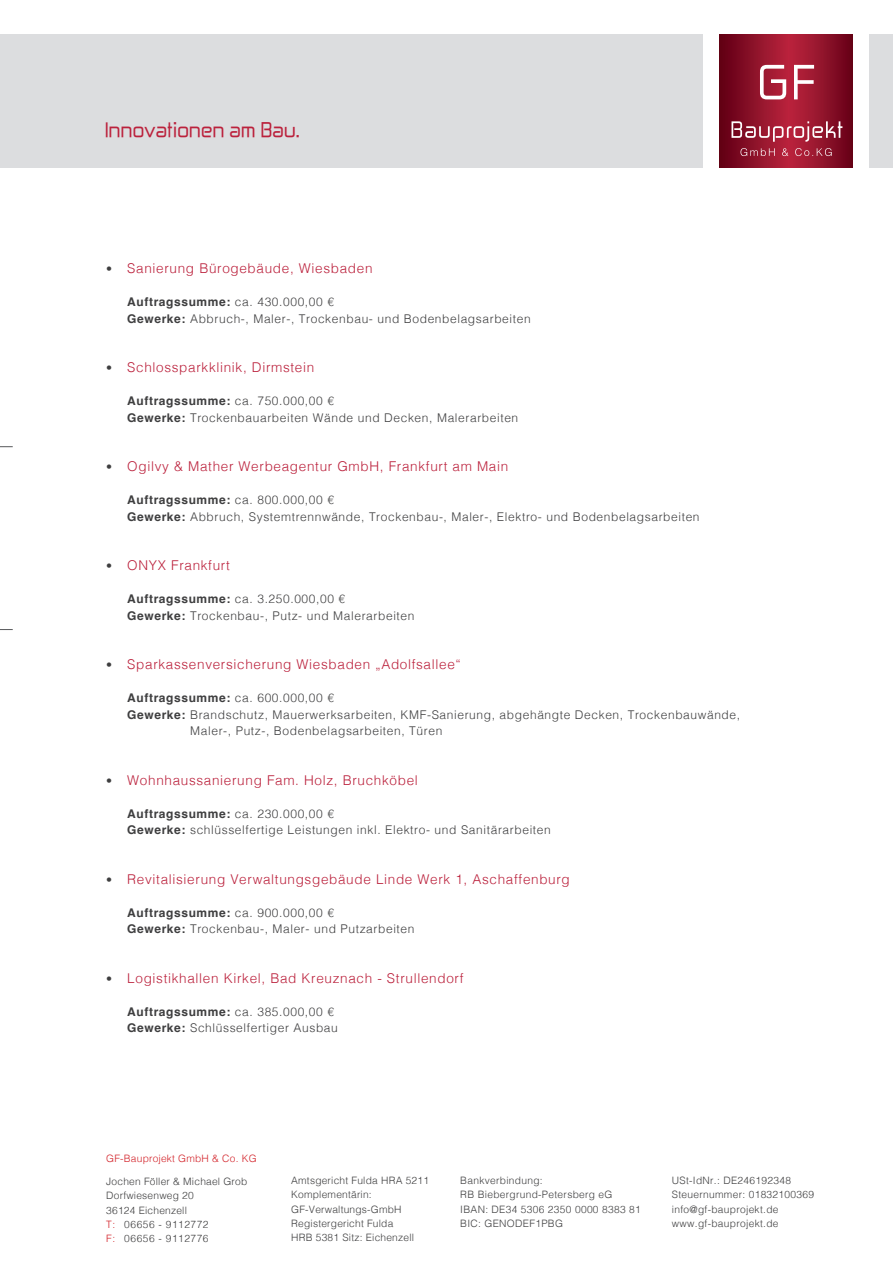
<style>
.page{position:relative;width:893px;height:1263px;background:#fff}
.page>*{position:absolute;margin:0;border:0;box-sizing:border-box;transform-origin:0 0}
.t1{font:18px "Zekton";letter-spacing:.02em;color:#bb213c}
.t2{font:300 13.5px "Helvetica";letter-spacing:.05em;color:#bb213c}
.t3{font:300 12px/16.5px "Helvetica";letter-spacing:.05em;color:#3e3e3f}
.t4{font:700 12px "Helvetica";letter-spacing:.05em;color:#3e3e3f}
.t5{font:300 10.2px/14.2px "Helvetica";letter-spacing:.03em;color:#3e3e3f}
.t6{font:300 10.2px "Helvetica";letter-spacing:.02em;color:#d32229}
.s1{font-size:12px;color:#3e3e3f}
.s2{font-weight:700}
.s3{font-weight:300}
.s4{color:#d32229}
</style>
<div class="page">
<div style="left:0;top:35px;width:702px;height:133px;background:#dcdddf"></div>
<svg style="left:0;top:446px;width:13px;height:1px"></svg>
<svg style="left:0;top:629px;width:13px;height:1px"></svg>
<svg style="left:719px;top:34px;width:134px;height:134px;background:#890f27"></svg>
<svg style="left:760px;top:65px;width:54px;height:34px"></svg>
<svg style="left:740px;top:148px;width:92px;height:8px"></svg>
<svg style="left:731px;top:121px;width:111px;height:21px;background:#af4b5e"></svg>
<div style="left:870px;top:34px;width:23px;height:134px;background:#dcdddf"></div>
<h1 class="t1" style="left:105px;top:118px;width:196px">Innovationen am Bau.</h1>
<p class="t2" style="left:106px;top:257px;width:268px"><span class="s1">•</span> Sanierung Bürogebäude, Wiesbaden</p>
<p class="t3" style="left:127px;top:293px;width:405px"><span class="s2">Auftragssumme:</span> ca. 430.000,00 €<br><span class="s2">Gewerke:</span> Abbruch-, Maler-, Trockenbau- und Bodenbelagsarbeiten</p>
<p class="t2" style="left:106px;top:356px;width:209px"><span class="s1">•</span> Schlossparkklinik, Dirmstein</p>
<p class="t3" style="left:127px;top:392px;width:392px"><span class="s2">Auftragssumme:</span> ca. 750.000,00 €<br><span class="s2">Gewerke:</span> Trockenbauarbeiten Wände und Decken, Malerarbeiten</p>
<p class="t2" style="left:106px;top:455px;width:404px"><span class="s1">•</span> Ogilvy &amp; Mather Werbeagentur GmbH, Frankfurt am Main</p>
<p class="t3" style="left:127px;top:491px;width:574px"><span class="s2">Auftragssumme:</span> ca. 800.000,00 €<br><span class="s2">Gewerke:</span> Abbruch, Systemtrennwände, Trockenbau-, Maler-, Elektro- und Bodenbelagsarbeiten</p>
<p class="t2" style="left:106px;top:554px;width:125px"><span class="s1">•</span> ONYX Frankfurt</p>
<p class="t3" style="left:127px;top:590px;width:289px"><span class="s2">Auftragssumme:</span> ca. 3.250.000,00 €<br><span class="s2">Gewerke:</span> Trockenbau-, Putz- und Malerarbeiten</p>
<p class="t2" style="left:106px;top:653px;width:356px"><span class="s1">•</span> Sparkassenversicherung Wiesbaden „Adolfsallee“</p>
<p class="t4" style="left:127px;top:691px;width:208px">Auftragssumme: <span class="s3">ca. 600.000,00 €</span></p>
<p class="t3" style="left:127px;top:705px;width:614px"><span class="s2">Gewerke:</span> Brandschutz, Mauerwerksarbeiten, KMF-Sanierung, abgehängte Decken, Trockenbauwände,</p>
<p class="t3" style="left:190px;top:722px;width:254px">Maler-, Putz-, Bodenbelagsarbeiten, Türen</p>
<p class="t2" style="left:106px;top:769px;width:313px"><span class="s1">•</span> Wohnhaussanierung Fam. Holz, Bruchköbel</p>
<p class="t3" style="left:127px;top:804px;width:425px"><span class="s2">Auftragssumme:</span> ca. 230.000,00 €<br><span class="s2">Gewerke:</span> schlüsselfertige Leistungen inkl. Elektro- und Sanitärarbeiten</p>
<p class="t2" style="left:106px;top:868px;width:465px"><span class="s1">•</span> Revitalisierung Verwaltungsgebäude Linde Werk 1, Aschaffenburg</p>
<p class="t3" style="left:127px;top:903px;width:289px"><span class="s2">Auftragssumme:</span> ca. 900.000,00 €<br><span class="s2">Gewerke:</span> Trockenbau-, Maler- und Putzarbeiten</p>
<p class="t2" style="left:106px;top:967px;width:359px"><span class="s1">•</span> Logistikhallen Kirkel, Bad Kreuznach - Strullendorf</p>
<p class="t3" style="left:127px;top:1002px;width:212px"><span class="s2">Auftragssumme:</span> ca. 385.000,00 €<br><span class="s2">Gewerke:</span> Schlüsselfertiger Ausbau</p>
<p class="t6" style="left:106px;top:1149px;width:152px">GF-Bauprojekt GmbH &amp; Co. KG</p>
<p class="t5" style="left:106px;top:1174px;width:142px">Jochen Föller &amp; Michael Grob<br>Dorfwiesenweg 20<br>36124 Eichenzell<br><span class="s4">T:</span> 06656 - 9112772<br><span class="s4">F:</span> 06656 - 9112776</p>
<p class="t5" style="left:291px;top:1173px;width:139px">Amtsgericht Fulda HRA 5211<br>Komplementärin:<br>GF-Verwaltungs-GmbH<br>Registergericht Fulda<br>HRB 5381 Sitz: Eichenzell</p>
<p class="t5" style="left:460px;top:1173px;width:182px">Bankverbindung:<br>RB Biebergrund-Petersberg eG<br>IBAN: DE34 5306 2350 0000 8383 81<br>BIC: GENODEF1PBG</p>
<p class="t5" style="left:672px;top:1173px;width:144px">USt-IdNr.: DE246192348<br>Steuernummer: 01832100369 info@gf-bauprojekt.de www.gf-bauprojekt.de</p>
</div>
